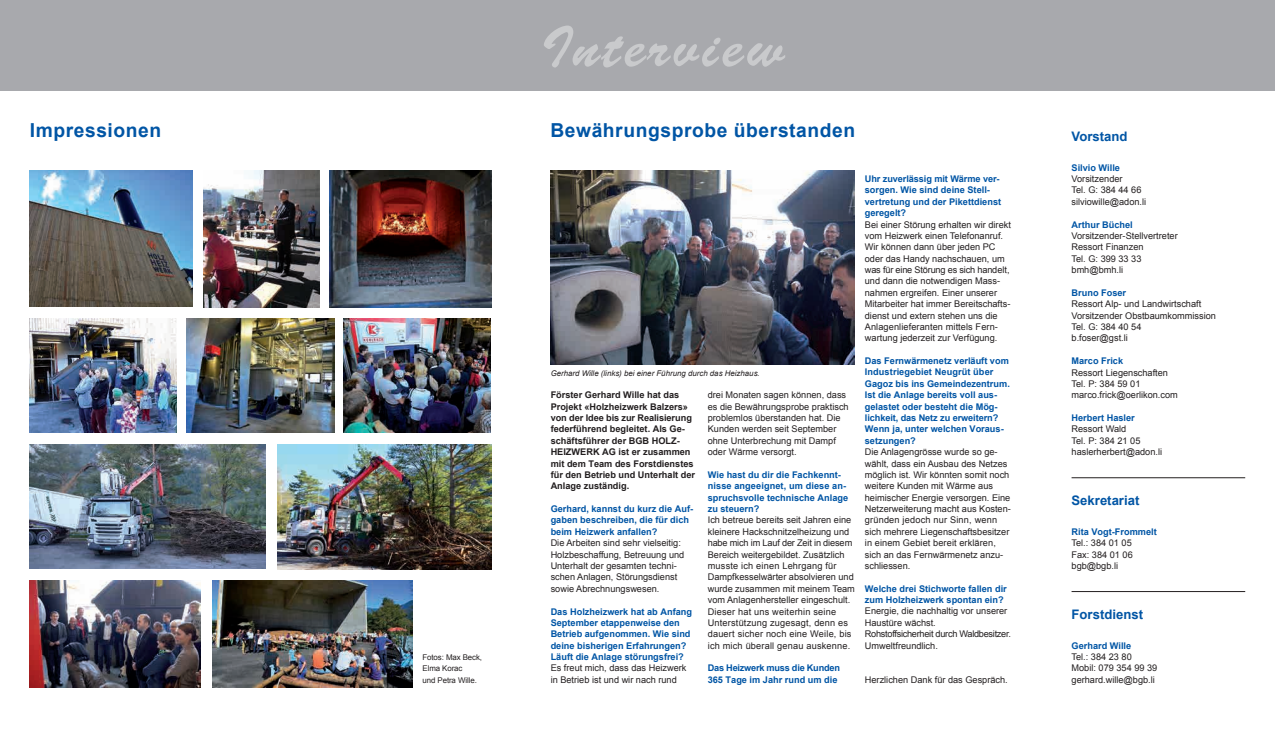
<style>
.page{position:relative;width:1275px;height:737px;background:#fff}
.page>*{position:absolute;margin:0;border:0;box-sizing:border-box;transform-origin:0 0}
.t1{font:57.93px "Brush Script Std";letter-spacing:.07em;color:#c9cacc}
.t2{font:700 19.25px "Arial";letter-spacing:.03em;color:#0155a5}
.t3{font:700 13.12px "Arial";color:#0155a5}
.t4{font:9.19px/11.4px "Arial";color:#231f20}
.t5{font:700 9.19px/11.4px "Arial";color:#0155a5}
.t6{font:700 9.19px/11.4px "Arial";color:#231f20}
.t7{font:700 9.19px/11.4px "Arial";letter-spacing:-.025em;color:#0155a5}
.t8{font:italic 7.88px "Arial";color:#231f20}
.t9{font:7.88px/11.4px "Arial";letter-spacing:-.01em;color:#231f20}
</style>
<div class="page">
<div style="left:0;top:0;width:1275px;height:91px;background:#a8a9ad"></div>
<hr style="left:1071px;top:477px;width:174px;height:1px;background:#231f20">
<hr style="left:1071px;top:591px;width:174px;height:1px;background:#231f20">
<img style="left:30px;top:319px;width:147px;height:113px">
<img style="left:278px;top:444px;width:213px;height:125px">
<img style="left:30px;top:444px;width:235px;height:124px">
<img style="left:30px;top:580px;width:171px;height:107px">
<img style="left:30px;top:171px;width:163px;height:136px">
<img style="left:212px;top:580px;width:201px;height:107px">
<img style="left:204px;top:171px;width:116px;height:136px">
<img style="left:330px;top:171px;width:161px;height:136px">
<img style="left:344px;top:319px;width:147px;height:113px">
<img style="left:187px;top:319px;width:147px;height:113px">
<img style="left:551px;top:171px;width:303px;height:193px">
<h1 class="t1" style="left:541px;top:15px;width:245px">Interview</h1>
<h2 class="t2" style="left:30px;top:119px;width:133px">Impressionen</h2>
<h2 class="t2" style="left:550px;top:119px;width:306px">Bewährungsprobe überstanden</h2>
<h3 class="t3" style="left:1071px;top:129px;width:57px">Vorstand</h3>
<p class="t5" style="left:1071px;top:162px;width:50px">Silvio Wille</p>
<p class="t4" style="left:1071px;top:173px;width:76px">Vorsitzender<br>Tel. G: 384 44 66 silviowille@adon.li</p>
<p class="t5" style="left:1071px;top:219px;width:63px">Arthur Büchel</p>
<p class="t4" style="left:1071px;top:230px;width:108px">Vorsitzender-Stellvertreter<br>Ressort Finanzen<br>Tel. G: 399 33 33 bmh@bmh.li</p>
<p class="t5" style="left:1071px;top:287px;width:56px">Bruno Foser</p>
<p class="t4" style="left:1071px;top:298px;width:146px">Ressort Alp- und Landwirtschaft<br>Vorsitzender Obstbaumkommission<br>Tel. G: 384 40 54<br>b.foser@gst.li</p>
<p class="t5" style="left:1071px;top:355px;width:53px">Marco Frick</p>
<p class="t4" style="left:1071px;top:366px;width:108px">Ressort Liegenschaften<br>Tel. P: 384 59 01 marco.frick@oerlikon.com</p>
<p class="t5" style="left:1071px;top:412px;width:65px">Herbert Hasler</p>
<p class="t4" style="left:1071px;top:423px;width:92px">Ressort Wald<br>Tel. P: 384 21 05 haslerherbert@adon.li</p>
<h3 class="t3" style="left:1071px;top:493px;width:69px">Sekretariat</h3>
<p class="t5" style="left:1071px;top:526px;width:87px">Rita Vogt-Frommelt</p>
<p class="t4" style="left:1071px;top:537px;width:63px;text-align:justify">Tel.: 384 01 05<br>Fax: 384 01 06 bgb@bgb.li</p>
<h3 class="t3" style="left:1071px;top:607px;width:73px">Forstdienst</h3>
<p class="t5" style="left:1071px;top:639px;width:61px">Gerhard Wille</p>
<p class="t4" style="left:1071px;top:651px;width:87px">Tel.: 384 23 80<br>Mobil: 079 354 99 39 gerhard.wille@bgb.li</p>
<p class="t5" style="left:865px;top:173px;width:138px">Uhr zuverlässig mit Wärme ver&shy;sorgen. Wie sind deine Stell&shy;vertretung und der Pikettdienst geregelt?</p>
<p class="t4" style="left:865px;top:219px;width:148px">Bei einer Störung erhalten wir direkt vom Heizwerk einen Telefonanruf.<br>Wir können dann über jeden PC oder das Handy nachschauen, um was für eine Störung es sich handelt, und dann die notwendigen Mass&shy;nahmen ergreifen. Einer unserer Mitarbeiter hat immer Bereitschafts&shy;dienst und extern stehen uns die Anlagenlieferanten mittels Fern&shy;wartung jederzeit zur Verfügung.</p>
<p class="t5" style="left:865px;top:355px;width:146px">Das Fernwärmenetz verläuft vom<br>Industriegebiet Neugrüt über<br>Gagoz bis ins Gemeindezentrum.<br>Ist die Anlage bereits voll aus&shy;gelastet oder besteht die Mög&shy;lichkeit, das Netz zu erweitern?<br>Wenn ja, unter welchen Voraus&shy;setzungen?</p>
<p class="t4" style="left:865px;top:446px;width:148px">Die Anlagengrösse wurde so ge&shy;wählt, dass ein Ausbau des Netzes möglich ist. Wir könnten somit noch weitere Kunden mit Wärme aus heimischer Energie versorgen. Eine<br>Netzerweiterung macht aus Kosten&shy;gründen jedoch nur Sinn, wenn sich mehrere Liegenschaftsbesitzer in einem Gebiet bereit erklären, sich an das Fernwärmenetz anzu&shy;schliessen.</p>
<p class="t5" style="left:865px;top:583px;width:143px">Welche drei Stichworte fallen dir zum Holzheizwerk spontan ein?</p>
<p class="t4" style="left:865px;top:605px;width:148px">Energie, die nachhaltig vor unserer<br>Haustüre wächst.<br>Rohstoffsicherheit durch Waldbesitzer.<br>Umweltfreundlich.</p>
<p class="t4" style="left:865px;top:674px;width:144px">Herzlichen Dank für das Gespräch.</p>
<p class="t8" style="left:551px;top:368px;width:211px">Gerhard Wille (links) bei einer Führung durch das Heizhaus.</p>
<p class="t6" style="left:551px;top:389px;width:146px">Förster Gerhard Wille hat das<br>Projekt «Holzheizwerk Balzers» von der Idee bis zur Realisierung federführend begleitet. Als Ge&shy;schäftsführer der BGB HOLZ-<br>HEIZWERK AG ist er zusammen mit dem Team des Forstdienstes für den Betrieb und Unterhalt der<br>Anlage zuständig.</p>
<p class="t5" style="left:551px;top:503px;width:144px">Gerhard, kannst du kurz die Auf&shy;gaben beschreiben, die für dich beim Heizwerk anfallen?</p>
<p class="t4" style="left:551px;top:537px;width:135px">Die Arbeiten sind sehr vielseitig:<br>Holzbeschaffung, Betreuung und<br>Unterhalt der gesamten techni&shy;schen Anlagen, Störungsdienst sowie Abrechnungswesen.</p>
<p class="t5" style="left:551px;top:605px;width:143px">Das Holzheizwerk hat ab Anfang<br>September etappenweise den<br>Betrieb aufgenommen. Wie sind deine bisherigen Erfahrungen?<br>Läuft die Anlage störungsfrei?</p>
<p class="t4" style="left:551px;top:662px;width:137px">Es freut mich, dass das Heizwerk in Betrieb ist und wir nach rund</p>
<p class="t4" style="left:708px;top:389px;width:142px">drei Monaten sagen können, dass es die Bewährungsprobe praktisch problemlos überstanden hat. Die<br>Kunden werden seit September ohne Unterbrechung mit Dampf oder Wärme versorgt.</p>
<p class="t5" style="left:708px;top:469px;width:142px">Wie hast du dir die Fachkennt&shy;nisse angeeignet, um diese an&shy;spruchsvolle technische Anlage zu steuern?</p>
<p class="t4" style="left:708px;top:514px;width:149px">Ich betreue bereits seit Jahren eine kleinere Hackschnitzelheizung und habe mich im Lauf der Zeit in diesem Bereich weitergebildet. Zusätzlich musste ich einen Lehrgang für Dampfkesselwärter absolvieren und wurde zusammen mit meinem Team vom Anlagenhersteller eingeschult.<br>Dieser hat uns weiterhin seine Unterstützung zugesagt, denn es dauert sicher noch eine Weile, bis ich mich überall genau auskenne.</p>
<p class="t7" style="left:708px;top:662px;width:134px">Das Heizwerk muss die Kunden<br>365 Tage im Jahr rund um die</p>
<p class="t9" style="left:422px;top:651px;width:61px">Fotos: Max Beck,<br>Elma Korac<br>und Petra Wille.</p>
</div>
